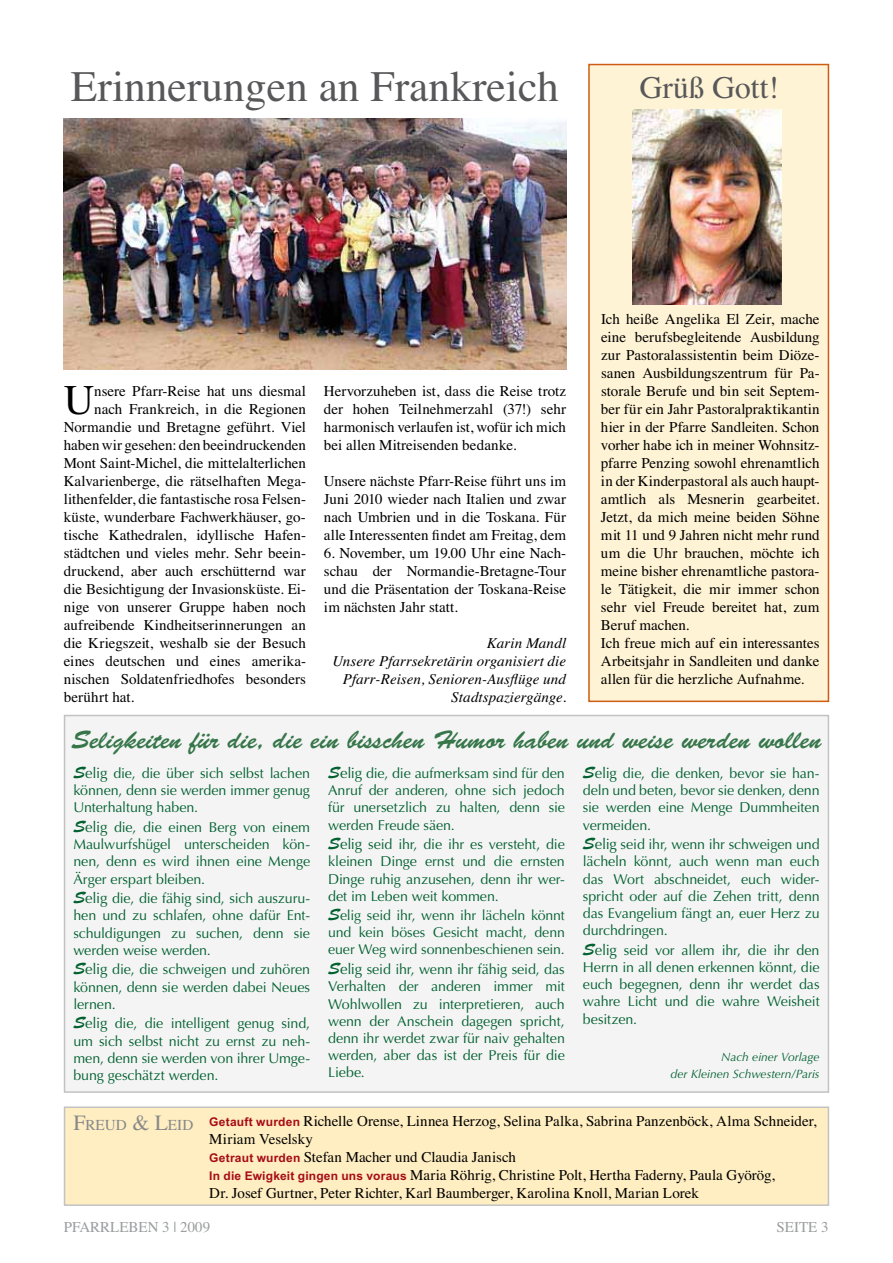
<style>
.page{position:relative;width:893px;height:1263px;background:#fff}
.page>*{position:absolute;margin:0;border:0;box-sizing:border-box;transform-origin:0 0}
.t1{font:43.5px "Times";color:#58585a}
.t2{font:42.15px "Times";color:#000}
.t3{font:31.5px "Times";color:#58585a}
.t4{font:25.5px "Brush Script Std";color:#367649}
.t5{font:15.15px "Times";color:#87888a}
.t6{font:15px/18px "Times";color:#000;text-align:justify}
.t7{font:italic 15px/18px "Times";letter-spacing:.005em;color:#000;text-align:right}
.t8{font:15px "Times";color:#9b9d9e}
.t9{font:14.25px/17.1px "Optima";letter-spacing:-.005em;color:#00602e;text-align:justify}
.t10{font:14.1px/17px "Optima";color:#00602e;text-align:justify}
.t11{font:italic 12px/16.5px "Optima";color:#00602e;text-align:right}
.s1{font-family:"Brush Script Std";font-size:16.5px}
.s2{font-size:14.85px}
.s3{font-size:21.75px}
.s4{font-family:"Arial";font-weight:700;font-size:12px;color:#a60b16}
</style>
<div class="page">
<div style="left:65px;top:715px;width:763px;height:377px;background:#f4f4f5"></div>
<div style="left:64px;top:715px;width:765px;height:378px;border:2px solid #c2c2c2"></div>
<div style="left:65px;top:1107px;width:763px;height:98px;background:#ffeec1"></div>
<div style="left:64px;top:1106px;width:765px;height:100px;border:2px solid #c2c2c2"></div>
<div style="left:589px;top:65px;width:239px;height:636px;background:#fff3d5"></div>
<div style="left:588px;top:64px;width:241px;height:638px;border:2px solid #ce5c12"></div>
<img style="left:64px;top:118px;width:503px;height:252px">
<img style="left:633px;top:109px;width:149px;height:195px">
<h1 class="t1" style="left:71px;top:71px;width:490px">Erinnerungen an Frankreich</h1>
<h3 class="t3" style="left:640px;top:76px;width:141px">Grüß Gott!</h3>
<h2 class="t2" style="left:64px;top:385px;width:32px">U</h2>
<p class="t6" style="left:94px;top:383px;width:213px">nsere Pfarr-Reise hat uns diesmal</p>
<p class="t6" style="left:94px;top:401px;width:213px">nach Frankreich, in die Regionen</p>
<p class="t6" style="left:64px;top:419px;width:244px">Normandie und Bretagne geführt. Viel</p>
<p class="t6" style="left:64px;top:437px;width:244px">haben wir gesehen: den beeindruckenden</p>
<p class="t6" style="left:64px;top:455px;width:244px">Mont Saint-Michel, die mittelalterlichen</p>
<p class="t6" style="left:64px;top:473px;width:244px">Kalvarienberge, die rätselhaften Mega-</p>
<p class="t6" style="left:64px;top:491px;width:244px">lithenfelder, die fantastische rosa Felsen-</p>
<p class="t6" style="left:64px;top:509px;width:244px">küste, wunderbare Fachwerkhäuser, go-</p>
<p class="t6" style="left:64px;top:527px;width:244px">tische Kathedralen, idyllische Hafen-</p>
<p class="t6" style="left:64px;top:545px;width:244px">städtchen und vieles mehr. Sehr beein-</p>
<p class="t6" style="left:64px;top:563px;width:244px">druckend, aber auch erschütternd war</p>
<p class="t6" style="left:64px;top:581px;width:244px">die Besichtigung der Invasionsküste. Ei-</p>
<p class="t6" style="left:64px;top:599px;width:244px">nige von unserer Gruppe haben noch</p>
<p class="t6" style="left:64px;top:617px;width:244px">aufreibende Kindheitserinnerungen an</p>
<p class="t6" style="left:64px;top:635px;width:244px">die Kriegszeit, weshalb sie der Besuch</p>
<p class="t6" style="left:64px;top:653px;width:244px">eines deutschen und eines amerika-</p>
<p class="t6" style="left:64px;top:671px;width:244px">nischen Soldatenfriedhofes besonders</p>
<p class="t6" style="left:64px;top:689px;width:72px">berührt hat.</p>
<p class="t6" style="left:324px;top:383px;width:244px">Hervorzuheben ist, dass die Reise trotz der hohen Teilnehmerzahl (37!) sehr harmonisch verlaufen ist, wofür ich mich bei allen Mitreisenden bedanke.</p>
<p class="t6" style="left:324px;top:473px;width:244px">Unsere nächste Pfarr-Reise führt uns im Juni 2010 wieder nach Italien und zwar nach Umbrien und in die Toskana. Für alle Interessenten findet am Freitag, dem</p>
<p class="t6" style="left:324px;top:545px;width:244px">6. November, um 19.00 Uhr eine Nach&shy;schau der Normandie-Bretagne-Tour und die Präsentation der Toskana-Reise im nächsten Jahr statt.</p>
<p class="t7" style="left:332px;top:635px;width:235px">Karin Mandl<br>Unsere Pfarrsekretärin organisiert die<br>Pfarr-Reisen, Senioren-Ausflüge und<br>Stadtspaziergänge.</p>
<p class="t6" style="left:601px;top:311px;width:220px;text-align:left">Ich heiße Angelika El Zeir, mache eine berufsbegleitende Ausbildung zur Pastoralassistentin beim Diöze&shy;sanen Ausbildungszentrum für Pa&shy;storale Berufe und bin seit Septem&shy;ber für ein Jahr Pastoralpraktikantin hier in der Pfarre Sandleiten. Schon vorher habe ich in meiner Wohnsitz&shy;pfarre Penzing sowohl ehrenamtlich in der Kinderpastoral als auch haupt&shy;amtlich als Mesnerin gearbeitet.<br>Jetzt, da mich meine beiden Söhne mit 11 und 9 Jahren nicht mehr rund um die Uhr brauchen, möchte ich meine bisher ehrenamtliche pastora&shy;le Tätigkeit, die mir immer schon sehr viel Freude bereitet hat, zum Beruf machen.<br>Ich freue mich auf ein interessantes Arbeitsjahr in Sandleiten und danke allen für die herzliche Aufnahme.</p>
<h3 class="t4" style="left:72px;top:724px;width:751px">Seligkeiten für die, die ein bisschen Humor haben und weise werden wollen</h3>
<p class="t9" style="left:73px;top:766px;width:238px"><span class="s1">S</span><span class="s2">elig</span> die, die über sich selbst lachen können, denn sie werden immer genug Unterhaltung haben.</p>
<p class="t9" style="left:73px;top:820px;width:238px"><span class="s1">S</span><span class="s2">elig</span> die, die einen Berg von einem Maulwurfshügel unterscheiden kön&shy;nen, denn es wird ihnen eine Menge Ärger erspart bleiben.</p>
<p class="t9" style="left:73px;top:891px;width:238px"><span class="s1">S</span><span class="s2">elig</span> die, die fähig sind, sich auszuru&shy;hen und zu schlafen, ohne dafür Ent&shy;schuldigungen zu suchen, denn sie werden weise werden.</p>
<p class="t9" style="left:73px;top:962px;width:238px"><span class="s1">S</span><span class="s2">elig</span> die, die schweigen und zuhören können, denn sie werden dabei Neues lernen.</p>
<p class="t9" style="left:73px;top:1016px;width:238px"><span class="s1">S</span><span class="s2">elig</span> die, die intelligent genug sind, um sich selbst nicht zu ernst zu neh&shy;men, denn sie werden von ihrer Umge&shy;bung geschätzt werden.</p>
<p class="t9" style="left:328px;top:766px;width:238px"><span class="s1">S</span><span class="s2">elig</span> die, die aufmerksam sind für den Anruf der anderen, ohne sich jedoch für unersetzlich zu halten, denn sie werden Freude säen.</p>
<p class="t9" style="left:328px;top:837px;width:238px"><span class="s1">S</span><span class="s2">elig</span> seid ihr, die ihr es versteht, die kleinen Dinge ernst und die ernsten Dinge ruhig anzusehen, denn ihr wer&shy;det im Leben weit kommen.</p>
<p class="t10" style="left:328px;top:908px;width:238px"><span class="s1">S</span>elig seid ihr, wenn ihr lächeln könnt und kein böses Gesicht macht, denn euer Weg wird sonnenbeschienen sein.</p>
<p class="t9" style="left:328px;top:962px;width:238px"><span class="s1">S</span><span class="s2">elig</span> seid ihr, wenn ihr fähig seid, das Verhalten der anderen immer mit Wohlwollen zu interpretieren, auch wenn der Anschein dagegen spricht, denn ihr werdet zwar für naiv gehalten werden, aber das ist der Preis für die Liebe.</p>
<p class="t9" style="left:583px;top:766px;width:238px"><span class="s1">S</span><span class="s2">elig</span> die, die denken, bevor sie han&shy;deln und beten, bevor sie denken, denn sie werden eine Menge Dummheiten vermeiden.</p>
<p class="t9" style="left:583px;top:837px;width:238px"><span class="s1">S</span><span class="s2">elig</span> seid ihr, wenn ihr schweigen und lächeln könnt, auch wenn man euch das Wort abschneidet, euch wider&shy;spricht oder auf die Zehen tritt, denn das Evangelium fängt an, euer Herz zu durchdringen.</p>
<p class="t9" style="left:583px;top:942px;width:238px"><span class="s1">S</span><span class="s2">elig</span> seid vor allem ihr, die ihr den Herrn in all denen erkennen könnt, die euch begegnen, denn ihr werdet das wahre Licht und die wahre Weisheit besitzen.</p>
<p class="t11" style="left:670px;top:1050px;width:151px">Nach einer Vorlage<br>der Kleinen Schwestern/Paris</p>
<p class="t5" style="left:73px;top:1116px;width:121px"><span class="s3">F</span>REUD <span class="s3">&amp; L</span>EID</p>
<p class="t6" style="left:209px;top:1114px;width:609px;text-align:left"><span class="s4">Getauft wurden</span> Richelle Orense, Linnea Herzog, Selina Palka, Sabrina Panzenböck, Alma Schneider, Miriam Veselsky<br><span class="s4">Getraut wurden</span> Stefan Macher und Claudia Janisch<br><span class="s4">In die Ewigkeit gingen uns voraus</span> Maria Röhrig, Christine Polt, Hertha Faderny, Paula Györög,<br>Dr. Josef Gurtner, Peter Richter, Karl Baumberger, Karolina Knoll, Marian Lorek</p>
<p class="t8" style="left:64px;top:1221px;width:148px">PFARRLEBEN 3 | 2009</p>
<p class="t8" style="left:776px;top:1221px;width:54px">SEITE 3</p>
</div>
